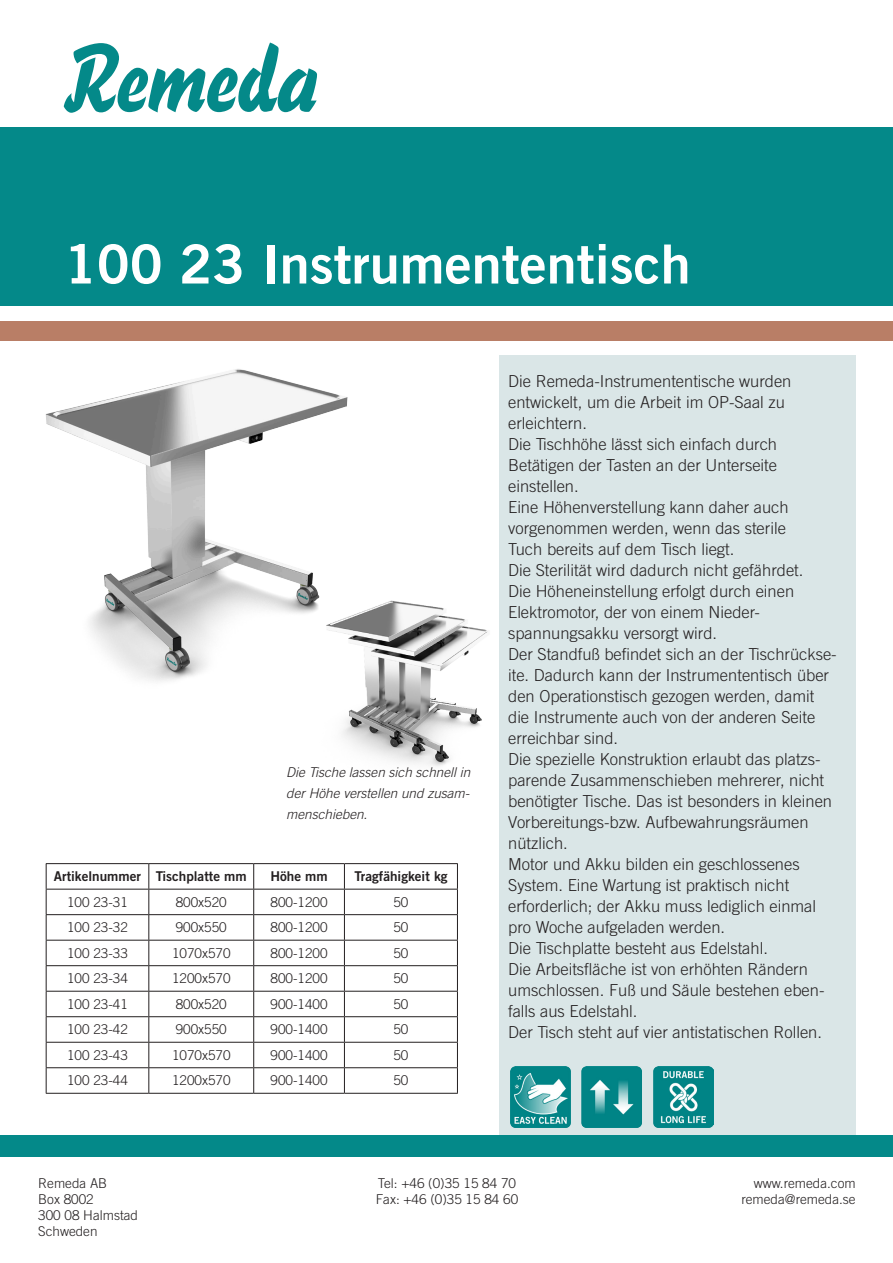
<style>
.page{position:relative;width:893px;height:1263px;background:#fff}
.page>*{position:absolute;margin:0;border:0;box-sizing:border-box;transform-origin:0 0}
.t1{font:54px "Trade Gothic LT Std Bd 2";color:#fff}
.t2{font:300 16.5px/21px "Trade Gothic LT Std";color:#231f20}
.t3{font:300 13.5px "Trade Gothic LT Std";color:#231f20}
.t4{font:italic 300 13.5px/21px "Trade Gothic LT Std";color:#231f20;text-align:justify}
.t5{font:13.5px "Trade Gothic LT Std Bd 2";color:#231f20}
</style>
<div class="page">
<img style="left:342px;top:600px;width:146px;height:166px">
<div style="left:499px;top:355px;width:357px;height:787px;background:#dae6e7"></div>
<div style="left:0;top:128px;width:893px;height:178px;background:#048989"></div>
<svg style="left:64px;top:43px;width:253px;height:70px"></svg>
<div style="left:0;top:1135px;width:893px;height:22px;background:#048989"></div>
<div style="left:0;top:321px;width:893px;height:19px;background:#b97e66"></div>
<img style="left:511px;top:1066px;width:202px;height:61px">
<img style="left:45px;top:369px;width:341px;height:340px">
<hr style="left:46px;top:863px;width:103px;height:1px;background:#231f20">
<hr style="left:149px;top:863px;width:105px;height:1px;background:#231f20">
<hr style="left:254px;top:863px;width:90px;height:1px;background:#231f20">
<hr style="left:344px;top:863px;width:114px;height:1px;background:#231f20">
<hr style="left:46px;top:889px;width:103px;height:1px;background:#231f20">
<hr style="left:149px;top:889px;width:105px;height:1px;background:#231f20">
<hr style="left:254px;top:889px;width:90px;height:1px;background:#231f20">
<hr style="left:344px;top:889px;width:114px;height:1px;background:#231f20">
<hr style="left:46px;top:914px;width:103px;height:1px;background:#231f20">
<hr style="left:149px;top:914px;width:105px;height:1px;background:#231f20">
<hr style="left:254px;top:914px;width:90px;height:1px;background:#231f20">
<hr style="left:344px;top:914px;width:114px;height:1px;background:#231f20">
<hr style="left:46px;top:940px;width:103px;height:1px;background:#231f20">
<hr style="left:149px;top:940px;width:105px;height:1px;background:#231f20">
<hr style="left:254px;top:940px;width:90px;height:1px;background:#231f20">
<hr style="left:344px;top:940px;width:114px;height:1px;background:#231f20">
<hr style="left:46px;top:965px;width:103px;height:1px;background:#231f20">
<hr style="left:149px;top:965px;width:105px;height:1px;background:#231f20">
<hr style="left:254px;top:965px;width:90px;height:1px;background:#231f20">
<hr style="left:344px;top:965px;width:114px;height:1px;background:#231f20">
<hr style="left:46px;top:991px;width:103px;height:1px;background:#231f20">
<hr style="left:149px;top:991px;width:105px;height:1px;background:#231f20">
<hr style="left:254px;top:991px;width:90px;height:1px;background:#231f20">
<hr style="left:344px;top:991px;width:114px;height:1px;background:#231f20">
<hr style="left:46px;top:1016px;width:103px;height:1px;background:#231f20">
<hr style="left:149px;top:1016px;width:105px;height:1px;background:#231f20">
<hr style="left:254px;top:1016px;width:90px;height:1px;background:#231f20">
<hr style="left:344px;top:1016px;width:114px;height:1px;background:#231f20">
<hr style="left:46px;top:1042px;width:103px;height:1px;background:#231f20">
<hr style="left:149px;top:1042px;width:105px;height:1px;background:#231f20">
<hr style="left:254px;top:1042px;width:90px;height:1px;background:#231f20">
<hr style="left:344px;top:1042px;width:114px;height:1px;background:#231f20">
<hr style="left:46px;top:1067px;width:103px;height:1px;background:#231f20">
<svg style="left:46px;top:864px;width:1px;height:229px"></svg>
<hr style="left:149px;top:1067px;width:105px;height:1px;background:#231f20">
<svg style="left:148px;top:864px;width:1px;height:229px"></svg>
<hr style="left:254px;top:1067px;width:90px;height:1px;background:#231f20">
<svg style="left:253px;top:864px;width:1px;height:229px"></svg>
<hr style="left:344px;top:1067px;width:114px;height:1px;background:#231f20">
<svg style="left:344px;top:864px;width:1px;height:229px"></svg>
<svg style="left:457px;top:864px;width:1px;height:229px"></svg>
<hr style="left:46px;top:1093px;width:103px;height:1px;background:#231f20">
<hr style="left:149px;top:1093px;width:105px;height:1px;background:#231f20">
<hr style="left:254px;top:1093px;width:90px;height:1px;background:#231f20">
<hr style="left:344px;top:1093px;width:114px;height:1px;background:#231f20">
<p class="t1" style="left:64px;top:231px;width:628px">100 23 Instrumententisch</p>
<p class="t4" style="left:286px;top:762px;width:186px">Die Tische lassen sich schnell in der Höhe verstellen und zusam&shy;menschieben.</p>
<p class="t5" style="left:54px;top:868px;width:88px">Artikelnummer</p>
<p class="t5" style="left:156px;top:868px;width:92px">Tischplatte mm</p>
<p class="t5" style="left:270px;top:868px;width:59px">Höhe mm</p>
<p class="t5" style="left:354px;top:868px;width:95px">Tragfähigkeit kg</p>
<p class="t3" style="left:67px;top:894px;width:62px">100 23-31</p>
<p class="t3" style="left:176px;top:894px;width:53px">800x520</p>
<p class="t3" style="left:271px;top:894px;width:59px">800-1200</p>
<p class="t3" style="left:393px;top:894px;width:17px">50</p>
<p class="t3" style="left:67px;top:919px;width:62px">100 23-32</p>
<p class="t3" style="left:176px;top:919px;width:53px">900x550</p>
<p class="t3" style="left:271px;top:919px;width:59px">800-1200</p>
<p class="t3" style="left:393px;top:919px;width:17px">50</p>
<p class="t3" style="left:67px;top:945px;width:62px">100 23-33</p>
<p class="t3" style="left:172px;top:945px;width:60px">1070x570</p>
<p class="t3" style="left:271px;top:945px;width:59px">800-1200</p>
<p class="t3" style="left:393px;top:945px;width:17px">50</p>
<p class="t3" style="left:67px;top:970px;width:62px">100 23-34</p>
<p class="t3" style="left:172px;top:970px;width:60px">1200x570</p>
<p class="t3" style="left:271px;top:970px;width:59px">800-1200</p>
<p class="t3" style="left:393px;top:970px;width:17px">50</p>
<p class="t3" style="left:67px;top:996px;width:62px">100 23-41</p>
<p class="t3" style="left:176px;top:996px;width:53px">800x520</p>
<p class="t3" style="left:271px;top:996px;width:59px">900-1400</p>
<p class="t3" style="left:393px;top:996px;width:17px">50</p>
<p class="t3" style="left:67px;top:1021px;width:62px">100 23-42</p>
<p class="t3" style="left:176px;top:1021px;width:53px">900x550</p>
<p class="t3" style="left:271px;top:1021px;width:59px">900-1400</p>
<p class="t3" style="left:393px;top:1021px;width:17px">50</p>
<p class="t3" style="left:67px;top:1047px;width:62px">100 23-43</p>
<p class="t3" style="left:172px;top:1047px;width:60px">1070x570</p>
<p class="t3" style="left:271px;top:1047px;width:59px">900-1400</p>
<p class="t3" style="left:393px;top:1047px;width:17px">50</p>
<p class="t3" style="left:67px;top:1072px;width:62px">100 23-44</p>
<p class="t3" style="left:172px;top:1072px;width:60px">1200x570</p>
<p class="t3" style="left:271px;top:1072px;width:59px">900-1400</p>
<p class="t3" style="left:393px;top:1072px;width:17px">50</p>
<p class="t2" style="left:508px;top:370px;width:285px">Die Remeda-Instrumententische wurden entwickelt, um die Arbeit im OP-Saal zu</p>
<p class="t2" style="left:508px;top:412px;width:80px">erleichtern.</p>
<p class="t2" style="left:508px;top:433px;width:270px">Die Tischhöhe lässt sich einfach durch</p>
<p class="t2" style="left:508px;top:454px;width:270px">Betätigen der Tasten an der Unterseite</p>
<p class="t2" style="left:508px;top:475px;width:72px">einstellen.</p>
<p class="t2" style="left:508px;top:496px;width:282px">Eine Höhenverstellung kann daher auch</p>
<p class="t2" style="left:508px;top:517px;width:279px">vorgenommen werden, wenn das sterile</p>
<p class="t2" style="left:508px;top:538px;width:228px">Tuch bereits auf dem Tisch liegt.</p>
<p class="t2" style="left:508px;top:559px;width:297px">Die Sterilität wird dadurch nicht gefährdet.</p>
<p class="t2" style="left:508px;top:580px;width:288px">Die Höheneinstellung erfolgt durch einen</p>
<p class="t2" style="left:508px;top:601px;width:253px">Elektromotor, der von einem Nieder-</p>
<p class="t2" style="left:508px;top:622px;width:211px">spannungsakku versorgt wird.</p>
<p class="t2" style="left:508px;top:643px;width:330px">Der Standfuß befindet sich an der Tischrückse&shy;ite. Dadurch kann der Instrumententisch über den Operationstisch gezogen werden, damit die Instrumente auch von der anderen Seite erreichbar sind.</p>
<p class="t2" style="left:508px;top:748px;width:325px">Die spezielle Konstruktion erlaubt das platzs&shy;parende Zusammenschieben mehrerer, nicht benötigter Tische. Das ist besonders in kleinen Vorbereitungs-bzw. Aufbewahrungsräumen nützlich.</p>
<p class="t2" style="left:508px;top:853px;width:293px">Motor und Akku bilden ein geschlossenes</p>
<p class="t2" style="left:508px;top:874px;width:283px">System. Eine Wartung ist praktisch nicht</p>
<p class="t2" style="left:508px;top:895px;width:310px">erforderlich; der Akku muss lediglich einmal</p>
<p class="t2" style="left:508px;top:916px;width:219px">pro Woche aufgeladen werden.</p>
<p class="t2" style="left:508px;top:937px;width:261px">Die Tischplatte besteht aus Edelstahl.</p>
<p class="t2" style="left:508px;top:958px;width:301px">Die Arbeitsfläche ist von erhöhten Rändern</p>
<p class="t2" style="left:508px;top:979px;width:318px">umschlossen. Fuß und Säule bestehen eben&shy;falls aus Edelstahl.</p>
<p class="t2" style="left:508px;top:1021px;width:315px">Der Tisch steht auf vier antistatischen Rollen.</p>
<p class="t3" style="left:38px;top:1175px;width:71px">Remeda AB</p>
<p class="t3" style="left:38px;top:1191px;width:57px">Box 8002</p>
<p class="t3" style="left:38px;top:1207px;width:101px">300 08 Halmstad</p>
<p class="t3" style="left:38px;top:1223px;width:61px">Schweden</p>
<p class="t3" style="left:378px;top:1175px;width:140px">Tel: +46 (0)35 15 84 70</p>
<p class="t3" style="left:376px;top:1191px;width:144px">Fax: +46 (0)35 15 84 60</p>
<p class="t3" style="left:754px;top:1175px;width:104px">www.remeda.com</p>
<p class="t3" style="left:741px;top:1191px;width:116px">remeda@remeda.se</p>
</div>
